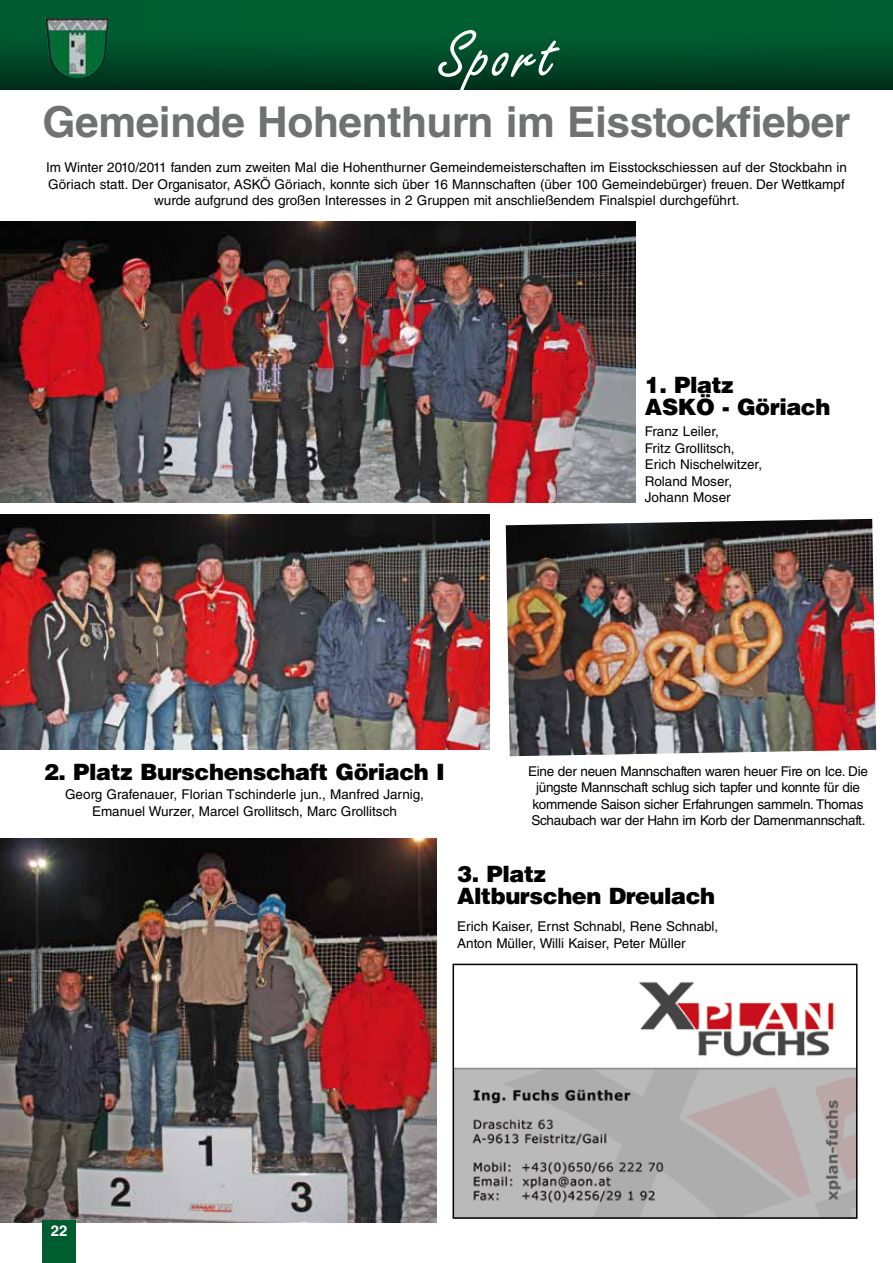
<style>
.page{position:relative;width:893px;height:1263px;background:#fff}
.page>*{position:absolute;margin:0;border:0;box-sizing:border-box;transform-origin:0 0}
.t1{font:72px "Freestyle Scr D";letter-spacing:.05em;color:#fff}
.t2{font:700 42.45px "Helvetica LT Std";letter-spacing:-.01em;color:#707172}
.t3{font:900 22.5px/22.5px "Helvetica LT Std";letter-spacing:-.02em;color:#000}
.t4{font:700 15px "Helvetica LT Std";color:#fff}
.t5{font:13.5px/16.5px "Helvetica LT Std";color:#000;text-align:center}
.t6{font:13.5px/16.5px "Helvetica LT Std";letter-spacing:-.02em;color:#000;text-align:center}
</style>
<div class="page">
<img style="left:0;top:0;width:893px;height:89px">
<img style="left:0;top:222px;width:636px;height:280px">
<img style="left:0;top:838px;width:437px;height:384px">
<div style="left:43px;top:1220px;width:33px;height:43px;background:#005d30"></div>
<img style="left:46px;top:18px;width:63px;height:62px">
<img style="left:456px;top:981px;width:398px;height:235px">
<div style="left:453px;top:964px;width:404px;height:255px;border:2px solid #000"></div>
<img style="left:0;top:515px;width:489px;height:234px">
<img style="left:506px;top:519px;width:370px;height:237px">
<h1 class="t1" style="left:440px;top:17px;width:118px">Sport</h1>
<h2 class="t2" style="left:43px;top:96px;width:809px">Gemeinde Hohenthurn im Eisstockfieber</h2>
<p class="t5" style="left:46px;top:159px;width:802px">Im Winter 2010/2011 fanden zum zweiten Mal die Hohenthurner Gemeindemeisterschaften im Eisstockschiessen auf der Stockbahn in<br>Göriach statt. Der Organisator, ASKÖ Göriach, konnte sich über 16 Mannschaften (über 100 Gemeindebürger) freuen. Der Wettkampf wurde aufgrund des großen Interesses in 2 Gruppen mit anschließendem Finalspiel durchgeführt.</p>
<h3 class="t3" style="left:645px;top:373px;width:187px">1. Platz<br>ASKÖ - Göriach</h3>
<p class="t5" style="left:645px;top:423px;width:119px;text-align:left">Franz Leiler,<br>Fritz Grollitsch,<br>Erich Nischelwitzer,<br>Roland Moser,<br>Johann Moser</p>
<h3 class="t3" style="left:44px;top:760px;width:403px">2. Platz Burschenschaft Göriach I</h3>
<p class="t5" style="left:65px;top:786px;width:360px">Georg Grafenauer, Florian Tschinderle jun., Manfred Jarnig,<br>Emanuel Wurzer, Marcel Grollitsch, Marc Grollitsch</p>
<p class="t6" style="left:528px;top:763px;width:341px">Eine der neuen Mannschaften waren heuer Fire on Ice. Die jüngste Mannschaft schlug sich tapfer und konnte für die kommende Saison sicher Erfahrungen sammeln. Thomas Schaubach war der Hahn im Korb der Damenmannschaft.</p>
<h3 class="t3" style="left:457px;top:862px;width:260px">3. Platz<br>Altburschen Dreulach</h3>
<p class="t5" style="left:457px;top:918px;width:263px;text-align:left">Erich Kaiser, Ernst Schnabl, Rene Schnabl,<br>Anton Müller, Willi Kaiser, Peter Müller</p>
<p class="t4" style="left:51px;top:1222px;width:18px">22</p>
</div>
